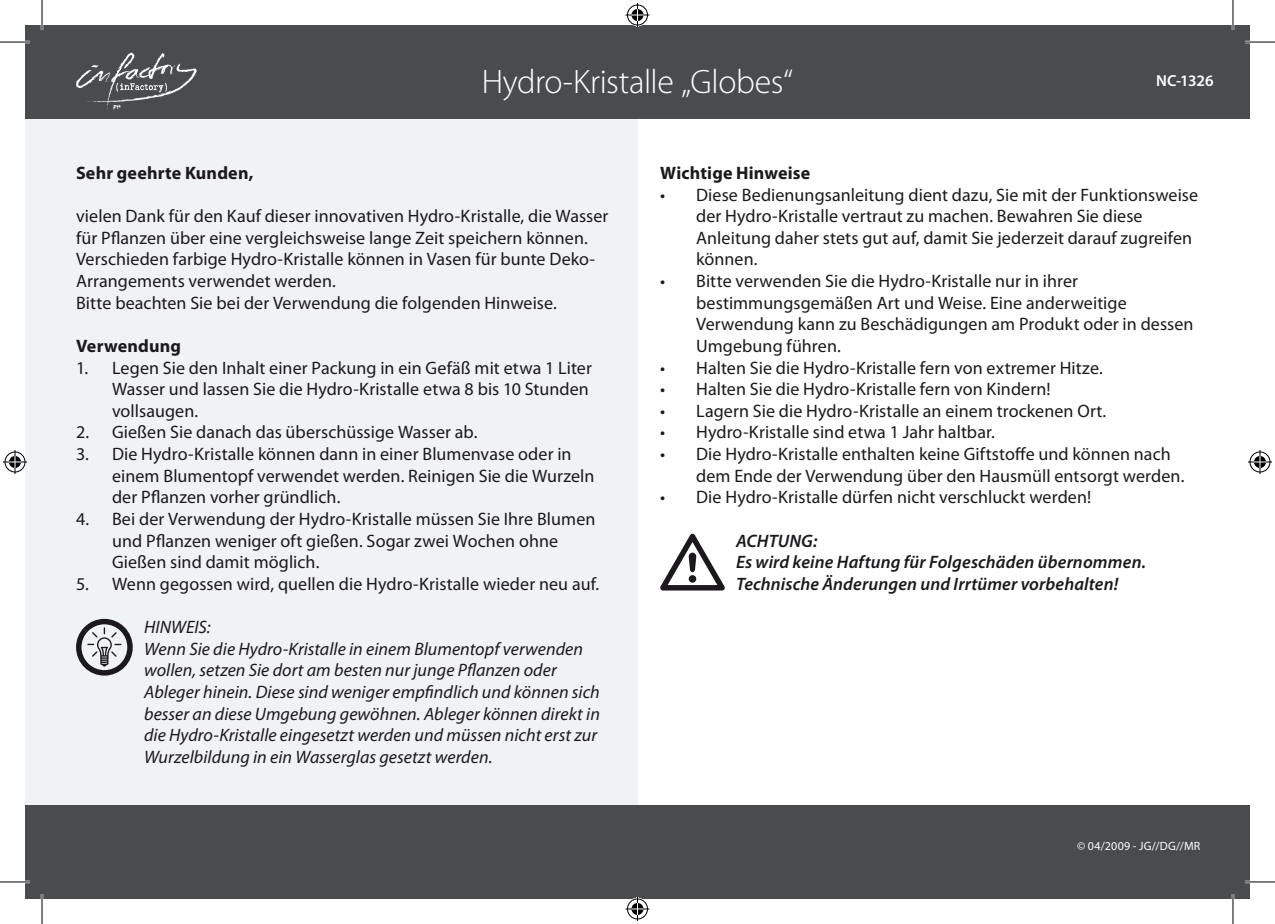
<style>
.page{position:relative;width:1275px;height:924px;background:#fff}
.page>*{position:absolute;margin:0;border:0;box-sizing:border-box;transform-origin:0 0}
.t1{font:300 34px "Myriad Pro";letter-spacing:-.01em;color:#fff}
.Aufzählung_Ebene_1{font:18px/21.6px "Myriad Pro";letter-spacing:.005em;color:#1b191c}
.Aufzählung_Ebene_1_Z{font:18px/21.6px "Myriad Pro";letter-spacing:.005em;color:#1b191c}
.HINWEIS{font:italic 18px/21.6px "Myriad Pro";color:#1b191c}
.Fließtext_Ebene_1{font:18px/21.6px "Myriad Pro";letter-spacing:.005em;color:#1b191c}
.ACHTUNG{font:italic 600 18px/21.6px "Myriad Pro";letter-spacing:.01em;color:#1b191c}
.Überschrift_Ebene_1{font:700 18px "Myriad Pro";letter-spacing:.01em;color:#1b191c}
.t2{font:600 16px "Myriad Pro";letter-spacing:-.005em;color:#fff}
.t3{font:12px "Myriad Pro";letter-spacing:.02em;color:#fff}
</style>
<div class="page">
<div style="left:25px;top:25px;width:612px;height:873px;background:#f1f2f3"></div>
<div style="left:25px;top:25px;width:1225px;height:93px;background:#4a4b4d"></div>
<div style="left:25px;top:805px;width:1225px;height:93px;background:#4a4b4d"></div>
<svg style="left:76px;top:52px;width:121px;height:58px"></svg>
<svg style="left:76px;top:618px;width:57px;height:57px"></svg>
<svg style="left:660px;top:533px;width:65px;height:57px"></svg>
<hr style="left:0;top:41px;width:30px;height:2px;background:#fff">
<hr style="left:1245px;top:41px;width:30px;height:2px;background:#fff">
<hr style="left:0;top:880px;width:30px;height:2px;background:#fff">
<hr style="left:1245px;top:880px;width:30px;height:2px;background:#fff">
<hr style="left:41px;top:0;width:2px;height:30px;background:#fff">
<hr style="left:41px;top:893px;width:2px;height:30px;background:#fff">
<hr style="left:1231px;top:0;width:3px;height:30px;background:#fff">
<hr style="left:1231px;top:893px;width:3px;height:30px;background:#fff">
<hr style="left:0;top:42px;width:30px;height:1px;background:#000">
<hr style="left:1245px;top:42px;width:30px;height:1px;background:#000">
<hr style="left:0;top:881px;width:30px;height:1px;background:#000">
<hr style="left:1245px;top:881px;width:30px;height:1px;background:#000">
<hr style="left:42px;top:0;width:1px;height:30px;background:#000">
<hr style="left:42px;top:893px;width:1px;height:30px;background:#000">
<hr style="left:1232px;top:0;width:1px;height:30px;background:#000">
<hr style="left:1232px;top:893px;width:1px;height:30px;background:#000">
<svg style="left:625px;top:3px;width:24px;height:24px"></svg>
<svg style="left:625px;top:897px;width:24px;height:23px"></svg>
<svg style="left:3px;top:450px;width:24px;height:24px"></svg>
<svg style="left:1248px;top:450px;width:24px;height:24px"></svg>
<p class="t1" style="left:482px;top:63px;width:313px">Hydro-Kristalle „Globes“</p>
<p class="t2" style="left:1156px;top:70px;width:59px">NC-1326</p>
<p class="Überschrift_Ebene_1" style="left:76px;top:161px;width:179px">Sehr geehrte Kunden,</p>
<p class="Fließtext_Ebene_1" style="left:76px;top:205px;width:534px">vielen Dank für den Kauf dieser innovativen Hydro-Kristalle, die Wasser für Pflanzen über eine vergleichsweise lange Zeit speichern können.<br>Verschieden farbige Hydro-Kristalle können in Vasen für bunte Deko-Arrangements verwendet werden.</p>
<p class="Fließtext_Ebene_1" style="left:76px;top:291px;width:482px">Bitte beachten Sie bei der Verwendung die folgenden Hinweise.</p>
<p class="Überschrift_Ebene_1" style="left:76px;top:334px;width:106px">Verwendung</p>
<p class="Aufzählung_Ebene_1_Z" style="left:112px;top:356px;width:481px;text-indent:-36px">1. Legen Sie den Inhalt einer Packung in ein Gefäß mit etwa 1 Liter<br>Wasser und lassen Sie die Hydro-Kristalle etwa 8 bis 10 Stunden vollsaugen.</p>
<p class="Aufzählung_Ebene_1_Z" style="left:76px;top:421px;width:403px">2. Gießen Sie danach das überschüssige Wasser ab.</p>
<p class="Aufzählung_Ebene_1_Z" style="left:112px;top:442px;width:484px;text-indent:-36px">3. Die Hydro-Kristalle können dann in einer Blumenvase oder in einem Blumentopf verwendet werden. Reinigen Sie die Wurzeln der Pflanzen vorher gründlich.</p>
<p class="Aufzählung_Ebene_1_Z" style="left:112px;top:507px;width:485px;text-indent:-36px">4. Bei der Verwendung der Hydro-Kristalle müssen Sie Ihre Blumen und Pflanzen weniger oft gießen. Sogar zwei Wochen ohne<br>Gießen sind damit möglich.</p>
<p class="Aufzählung_Ebene_1_Z" style="left:76px;top:572px;width:525px">5. Wenn gegossen wird, quellen die Hydro-Kristalle wieder neu auf.</p>
<p class="HINWEIS" style="left:144px;top:615px;width:457px">Hinweis:<br>Wenn Sie die Hydro-Kristalle in einem Blumentopf verwenden wollen, setzen Sie dort am besten nur junge Pflanzen oder Ableger hinein. Diese sind weniger empfindlich und können sich besser an diese Umgebung gewöhnen. Ableger können direkt in die Hydro-Kristalle eingesetzt werden und müssen nicht erst zur Wurzelbildung in ein Wasserglas gesetzt werden.</p>
<p class="Überschrift_Ebene_1" style="left:660px;top:161px;width:152px">Wichtige Hinweise</p>
<p class="Aufzählung_Ebene_1" style="left:696px;top:183px;width:503px;text-indent:-36px">• Diese Bedienungsanleitung dient dazu, Sie mit der Funktionsweise der Hydro-Kristalle vertraut zu machen. Bewahren Sie diese Anleitung daher stets gut auf, damit Sie jederzeit darauf zugreifen können.</p>
<p class="Aufzählung_Ebene_1" style="left:696px;top:270px;width:499px;text-indent:-36px">• Bitte verwenden Sie die Hydro-Kristalle nur in ihrer bestimmungsgemäßen Art und Weise. Eine anderweitige Verwendung kann zu Beschädigungen am Produkt oder in dessen Umgebung führen.</p>
<p class="Aufzählung_Ebene_1" style="left:660px;top:356px;width:444px">• Halten Sie die Hydro-Kristalle fern von extremer Hitze.</p>
<p class="Aufzählung_Ebene_1" style="left:660px;top:378px;width:392px">• Halten Sie die Hydro-Kristalle fern von Kindern!</p>
<p class="Aufzählung_Ebene_1" style="left:660px;top:399px;width:448px">• Lagern Sie die Hydro-Kristalle an einem trockenen Ort.</p>
<p class="Aufzählung_Ebene_1" style="left:660px;top:421px;width:336px">• Hydro-Kristalle sind etwa 1 Jahr haltbar.</p>
<p class="Aufzählung_Ebene_1" style="left:696px;top:442px;width:490px;text-indent:-36px">• Die Hydro-Kristalle enthalten keine Giftstoffe und können nach dem Ende der Verwendung über den Hausmüll entsorgt werden.</p>
<p class="Aufzählung_Ebene_1" style="left:660px;top:486px;width:432px">• Die Hydro-Kristalle dürfen nicht verschluckt werden!</p>
<p class="ACHTUNG" style="left:736px;top:529px;width:411px">ACHTUNG:<br>Es wird keine Haftung für Folgeschäden übernommen.<br>Technische Änderungen und Irrtümer vorbehalten!</p>
<p class="t3" style="left:1077px;top:838px;width:125px">© 04/2009 - JG//DG//MR</p>
</div>
